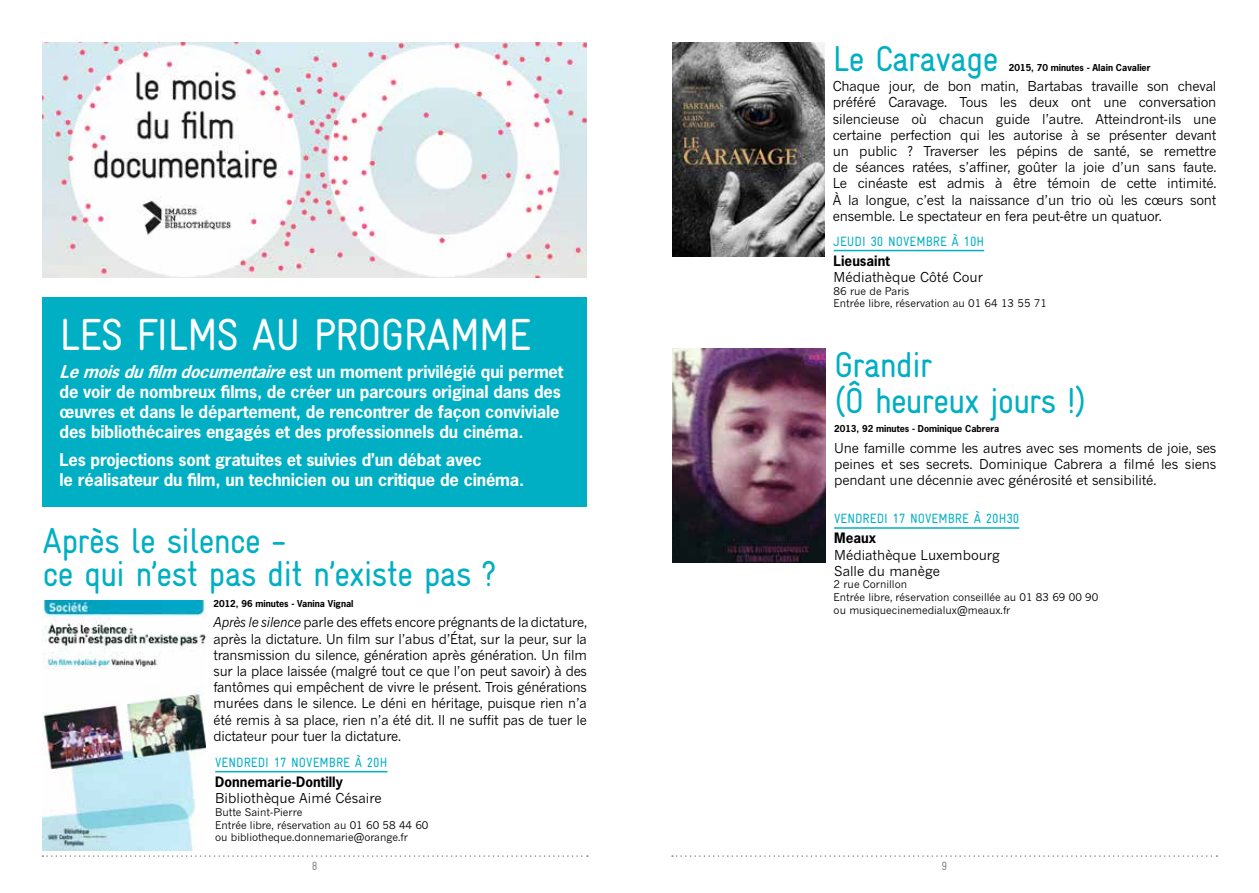
<style>
.page{position:relative;width:1259px;height:893px;background:#fff}
.page>*{position:absolute;margin:0;border:0;box-sizing:border-box;transform-origin:0 0}
.t1{font:45px "Gravur Condensed";letter-spacing:-.03em;color:#fff}
.t2{font:36px/33px "Gravur Condensed";letter-spacing:-.03em;color:#00afc3}
.t3{font:700 16.5px/19.8px "News Gothic";letter-spacing:-.01em;color:#fff}
.t4{font:13.5px/16.2px "News Gothic";letter-spacing:-.01em;color:#000;text-align:justify}
.t5{font:13.5px "Gravur Condensed";color:#00afc3}
.t6{font:700 13.5px "News Gothic";color:#000}
.t7{font:12px "Gravur Condensed";color:#878787}
.t8{font:10.5px/12.6px "News Gothic";color:#000}
.t9{font:700 9px "News Gothic";color:#000}
.s1{font-style:italic}
</style>
<div class="page">
<svg style="left:43px;top:855px;width:545px;height:2px"></svg>
<svg style="left:672px;top:855px;width:545px;height:2px"></svg>
<img style="left:43px;top:43px;width:544px;height:234px">
<div style="left:43px;top:298px;width:544px;height:209px;background:#00afc3"></div>
<hr style="left:215px;top:771px;width:172px;height:1px;background:#00afc3">
<hr style="left:834px;top:527px;width:185px;height:2px;background:#00afc3">
<img style="left:43px;top:600px;width:162px;height:250px">
<img style="left:672px;top:349px;width:153px;height:214px">
<hr style="left:833px;top:250px;width:151px;height:1px;background:#00afc3">
<img style="left:672px;top:43px;width:152px;height:214px">
<h1 class="t1" style="left:60px;top:309px;width:473px">LES FILMS AU PROGRAMME</h1>
<p class="t3" style="left:60px;top:362px;width:505px"><span class="s1">Lemoisdufilm documentaire</span>est un moment privilégié qui permet de voir de nombreux films, de créer un parcours original dans des œuvres et dans le département, de rencontrer de façon conviviale des bibliothécaires engagés et des professionnels du cinéma.</p>
<p class="t3" style="left:60px;top:449px;width:466px">Les projections sont gratuites et suivies d’un débat avec<br>le réalisateur du film, un technicien ou un critique de cinéma.</p>
<h2 class="t2" style="left:43px;top:524px;width:455px">Après le silence -<br>ce qui n’est pas dit n’existe pas ?</h2>
<p class="t9" style="left:213px;top:597px;width:142px">2012, 96 minutes - Vanina Vignal</p>
<p class="t4" style="left:213px;top:614px;width:375px"><span class="s1">Après le silence</span> parle des effets encore prégnants de la dictature, après la dictature. Un film sur l’abus d’État, sur la peur, sur la transmission du silence, génération après génération. Un film sur la place laissée (malgré tout ce que l’on peut savoir) à des fantômes qui empêchent de vivre le présent. Trois générations murées dans le silence. Le déni en héritage, puisque rien n’a été remis à sa place, rien n’a été dit. Il ne suffit pas de tuer le dictateur pour tuer la dictature.</p>
<p class="t5" style="left:215px;top:754px;width:174px">VENDREDI 17 NOVEMBRE À 20H</p>
<p class="t6" style="left:215px;top:773px;width:129px">Donnemarie-Dontilly</p>
<p class="t4" style="left:215px;top:790px;width:168px">Bibliothèque Aimé Césaire</p>
<p class="t8" style="left:215px;top:806px;width:215px">Butte Saint-Pierre<br>Entrée libre, réservation au 01 60 58 44 60 ou bibliotheque.donnemarie@orange.fr</p>
<h2 class="t2" style="left:832px;top:42px;width:167px">Le Caravage</h2>
<p class="t9" style="left:1009px;top:61px;width:143px">2015, 70 minutes - Alain Cavalier</p>
<p class="t4" style="left:832px;top:78px;width:385px">Chaque jour, de bon matin, Bartabas travaille son cheval préféré Caravage. Tous les deux ont une conversation silencieuse où chacun guide l’autre. Atteindront-ils une certaine perfection qui les autorise à se présenter devant un public ? Traverser les pépins de santé, se remettre de séances ratées, s’affiner, goûter la joie d’un sans faute.<br>Le cinéaste est admis à être témoin de cette intimité.<br>À la longue, c’est la naissance d’un trio où les cœurs sont ensemble. Le spectateur en fera peut-être un quatuor.</p>
<p class="t5" style="left:833px;top:233px;width:152px">JEUDI 30 NOVEMBRE À 10H</p>
<p class="t6" style="left:833px;top:252px;width:58px">Lieusaint</p>
<p class="t4" style="left:833px;top:269px;width:151px">Médiathèque Côté Cour</p>
<p class="t8" style="left:833px;top:284px;width:215px">86 rue de Paris<br>Entrée libre, réservation au 01 64 13 55 71</p>
<h2 class="t2" style="left:834px;top:346px;width:254px;line-height:36px">Grandir<br>(Ô heureux jours !)</h2>
<p class="t9" style="left:834px;top:423px;width:167px">2013, 92 minutes - Dominique Cabrera</p>
<p class="t4" style="left:834px;top:440px;width:384px">Une famille comme les autres avec ses moments de joie, ses peines et ses secrets. Dominique Cabrera a filmé les siens pendant une décennie avec générosité et sensibilité.</p>
<p class="t5" style="left:834px;top:511px;width:187px">VENDREDI 17 NOVEMBRE À 20H30</p>
<p class="t6" style="left:834px;top:529px;width:43px">Meaux</p>
<p class="t4" style="left:834px;top:546px;width:167px">Médiathèque Luxembourg<br>Salle du manège</p>
<p class="t8" style="left:833px;top:578px;width:266px">2 rue Cornillon<br>Entrée libre, réservation conseillée au 01 83 69 00 90 ou musiquecinemedialux@meaux.fr</p>
<p class="t7" style="left:312px;top:859px;width:7px">8</p>
<p class="t7" style="left:941px;top:859px;width:7px">9</p>
</div>
